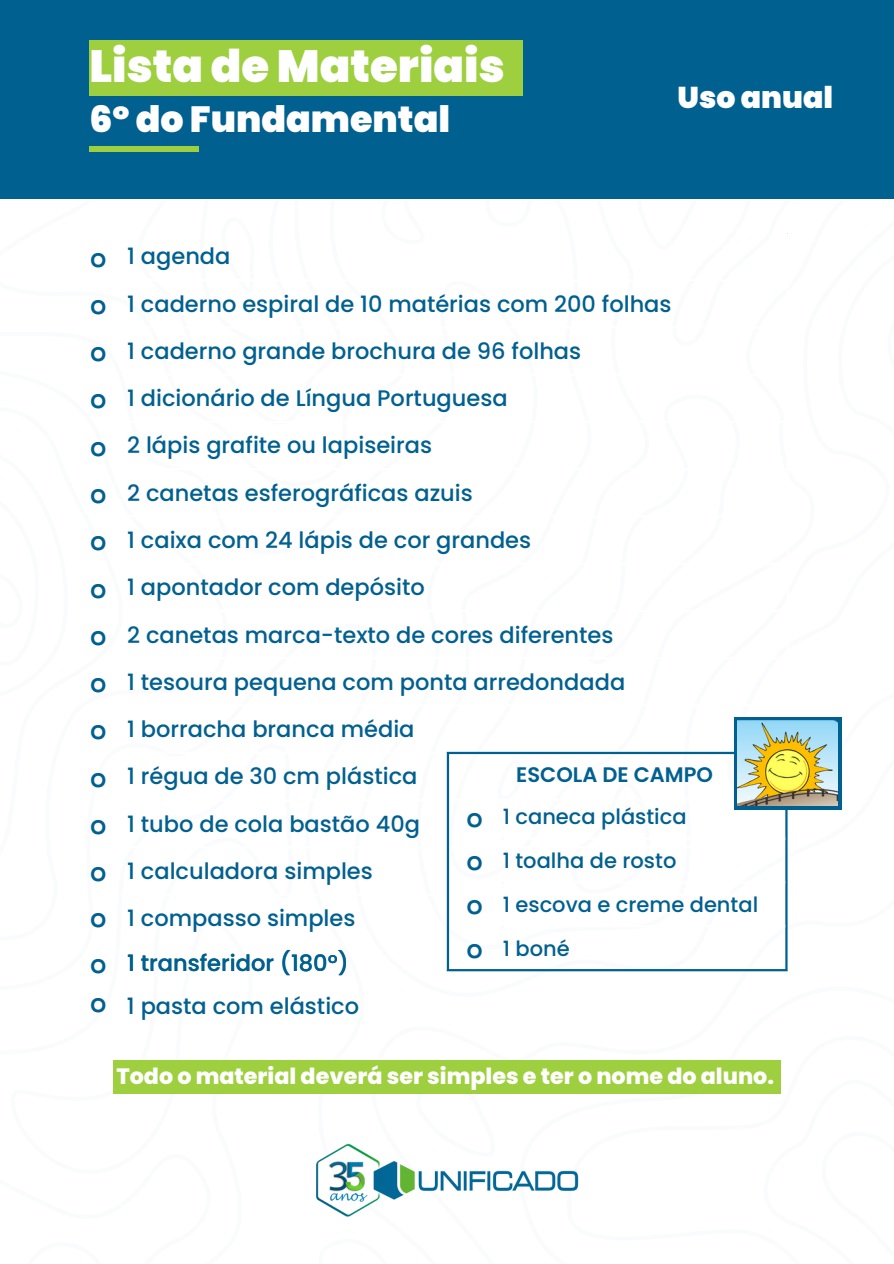
<style>
.page{position:relative;width:894px;height:1264px;background:#fff}
.page>*{position:absolute;margin:0;border:0;box-sizing:border-box;transform-origin:0 0}
.t1{font:900 45px "Poppins";color:#fff}
.t2{font:900 36.3px "Poppins";color:#fff}
.t3{font:700 30px "Anonymous Pro";color:#006090}
.t4{font:900 30px "Poppins";color:#fff}
.t5{font:500 22.5px "Poppins";color:#006090}
.t6{font:800 22.2px "Poppins";color:#fff}
.t7{font:500 21px "Poppins";color:#006090}
.t8{font:600 21px "Poppins";color:#006090}
</style>
<div class="page">
<div style="left:0;top:0;width:893px;height:1263px;background:#006090"></div>
<div style="left:244px;top:486px;width:157px;height:129px;background:#fff"></div>
<div style="left:0;top:199px;width:401px;height:287px;background:#fff"></div>
<div style="left:124px;top:199px;width:222px;height:225px;background:#fff"></div>
<svg style="left:380px;top:199px;width:21px;height:45px"></svg>
<div style="left:244px;top:615px;width:157px;height:445px;background:#fff"></div>
<div style="left:351px;top:843px;width:542px;height:217px;background:#fff"></div>
<div style="left:515px;top:964px;width:378px;height:96px;background:#fff"></div>
<div style="left:566px;top:1032px;width:327px;height:231px;background:#fff"></div>
<div style="left:762px;top:1064px;width:131px;height:199px;background:#fff"></div>
<div style="left:401px;top:199px;width:492px;height:751px;background:#fff"></div>
<div style="left:444px;top:199px;width:399px;height:680px;background:#fff"></div>
<div style="left:636px;top:199px;width:198px;height:185px;background:#fff"></div>
<div style="left:587px;top:391px;width:161px;height:273px;background:#fff"></div>
<div style="left:192px;top:199px;width:115px;height:152px;background:#fff"></div>
<svg style="left:484px;top:200px;width:47px;height:27px"></svg>
<div style="left:0;top:361px;width:244px;height:381px;background:#fff"></div>
<div style="left:0;top:402px;width:136px;height:340px;background:#fff"></div>
<div style="left:0;top:439px;width:72px;height:260px;background:#fff"></div>
<div style="left:0;top:742px;width:294px;height:521px;background:#fff"></div>
<div style="left:0;top:1076px;width:212px;height:187px;background:#fff"></div>
<div style="left:89px;top:40px;width:433px;height:56px;background:#9dcf3e"></div>
<div style="left:89px;top:146px;width:110px;height:5px;background:#9dcf3e"></div>
<hr style="left:786px;top:234px;width:2px;height:659px;background:#fff">
<hr style="left:127px;top:279px;width:661px;height:2px;background:#fff">
<hr style="left:127px;top:326px;width:661px;height:2px;background:#fff">
<hr style="left:127px;top:373px;width:661px;height:3px;background:#fff">
<hr style="left:127px;top:421px;width:661px;height:2px;background:#fff">
<hr style="left:127px;top:468px;width:661px;height:2px;background:#fff">
<hr style="left:127px;top:515px;width:661px;height:2px;background:#fff">
<hr style="left:127px;top:562px;width:661px;height:3px;background:#fff">
<hr style="left:127px;top:610px;width:661px;height:2px;background:#fff">
<hr style="left:127px;top:657px;width:661px;height:2px;background:#fff">
<hr style="left:127px;top:704px;width:661px;height:2px;background:#fff">
<hr style="left:127px;top:751px;width:661px;height:3px;background:#fff">
<hr style="left:127px;top:799px;width:661px;height:2px;background:#fff">
<hr style="left:127px;top:846px;width:661px;height:2px;background:#fff">
<hr style="left:127px;top:893px;width:661px;height:2px;background:#fff">
<hr style="left:446px;top:754px;width:3px;height:215px;background:#006090">
<hr style="left:785px;top:754px;width:2px;height:215px;background:#006090">
<hr style="left:446px;top:751px;width:341px;height:3px;background:#006090">
<hr style="left:446px;top:969px;width:341px;height:2px;background:#006090">
<hr style="left:502px;top:837px;width:283px;height:2px;background:#fff">
<hr style="left:502px;top:881px;width:283px;height:2px;background:#fff">
<hr style="left:502px;top:925px;width:283px;height:2px;background:#fff">
<svg style="left:733px;top:717px;width:108px;height:92px"></svg>
<img style="left:737px;top:720px;width:100px;height:85px">
<img style="left:276px;top:1093px;width:341px;height:170px">
<div style="left:113px;top:1060px;width:667px;height:33px;background:#9dcf3e"></div>
<p class="t1" style="left:89px;top:35px;width:417px">Lista de Materiais</p>
<p class="t2" style="left:89px;top:94px;width:362px">6º do Fundamental</p>
<p class="t4" style="left:677px;top:77px;width:157px">Uso anual</p>
<p class="t3" style="left:91px;top:242px;width:18px">o</p>
<p class="t5" style="left:127px;top:241px;width:105px">1 agenda</p>
<p class="t3" style="left:91px;top:289px;width:18px">o</p>
<p class="t5" style="left:127px;top:288px;width:545px">1 caderno espiral de 10 matérias com 200 folhas</p>
<p class="t3" style="left:91px;top:336px;width:18px">o</p>
<p class="t5" style="left:127px;top:335px;width:455px">1 caderno grande brochura de 96 folhas</p>
<p class="t3" style="left:91px;top:384px;width:18px">o</p>
<p class="t5" style="left:127px;top:382px;width:382px">1 dicionário de Língua Portuguesa</p>
<p class="t3" style="left:91px;top:431px;width:18px">o</p>
<p class="t5" style="left:127px;top:430px;width:306px">2 lápis grafite ou lapiseiras</p>
<p class="t3" style="left:91px;top:478px;width:18px">o</p>
<p class="t5" style="left:127px;top:477px;width:347px">2 canetas esferográficas azuis</p>
<p class="t3" style="left:91px;top:525px;width:18px">o</p>
<p class="t5" style="left:127px;top:524px;width:405px">1 caixa com 24 lápis de cor grandes</p>
<p class="t3" style="left:91px;top:573px;width:18px">o</p>
<p class="t5" style="left:127px;top:571px;width:299px">1 apontador com depósito</p>
<p class="t3" style="left:91px;top:620px;width:18px">o</p>
<p class="t5" style="left:127px;top:619px;width:487px">2 canetas marca-texto de cores diferentes</p>
<p class="t3" style="left:91px;top:667px;width:18px">o</p>
<p class="t5" style="left:127px;top:666px;width:499px">1 tesoura pequena com ponta arredondada</p>
<p class="t3" style="left:91px;top:714px;width:18px">o</p>
<p class="t5" style="left:127px;top:713px;width:289px">1 borracha branca média</p>
<p class="t3" style="left:91px;top:762px;width:18px">o</p>
<p class="t5" style="left:127px;top:760px;width:292px">1 régua de 30 cm plástica</p>
<p class="t3" style="left:91px;top:809px;width:18px">o</p>
<p class="t5" style="left:127px;top:808px;width:294px">1 tubo de cola bastão 40g</p>
<p class="t3" style="left:91px;top:856px;width:18px">o</p>
<p class="t5" style="left:127px;top:855px;width:247px">1 calculadora simples</p>
<p class="t3" style="left:91px;top:902px;width:18px">o</p>
<p class="t5" style="left:127px;top:902px;width:230px">1 compasso simples</p>
<p class="t3" style="left:91px;top:948px;width:18px">o</p>
<p class="t8" style="left:516px;top:760px;width:198px">ESCOLA DE CAMPO</p>
<p class="t3" style="left:467px;top:802px;width:18px">o</p>
<p class="t7" style="left:502px;top:801px;width:185px">1 caneca plástica</p>
<p class="t3" style="left:467px;top:845px;width:18px">o</p>
<p class="t7" style="left:502px;top:845px;width:175px">1 toalha de rosto</p>
<p class="t3" style="left:467px;top:889px;width:18px">o</p>
<p class="t7" style="left:502px;top:889px;width:257px">1 escova e creme dental</p>
<p class="t3" style="left:467px;top:933px;width:18px">o</p>
<p class="t7" style="left:502px;top:933px;width:68px">1 boné</p>
<p class="t5" style="left:127px;top:947px;width:223px">1 transferidor (180º)</p>
<p class="t3" style="left:91px;top:987px;width:18px">o</p>
<p class="t5" style="left:127px;top:990px;width:234px">1 pasta com elástico</p>
<p class="t6" style="left:116px;top:1061px;width:659px">Todo o material deverá ser simples e ter o nome do aluno.</p>
</div>
